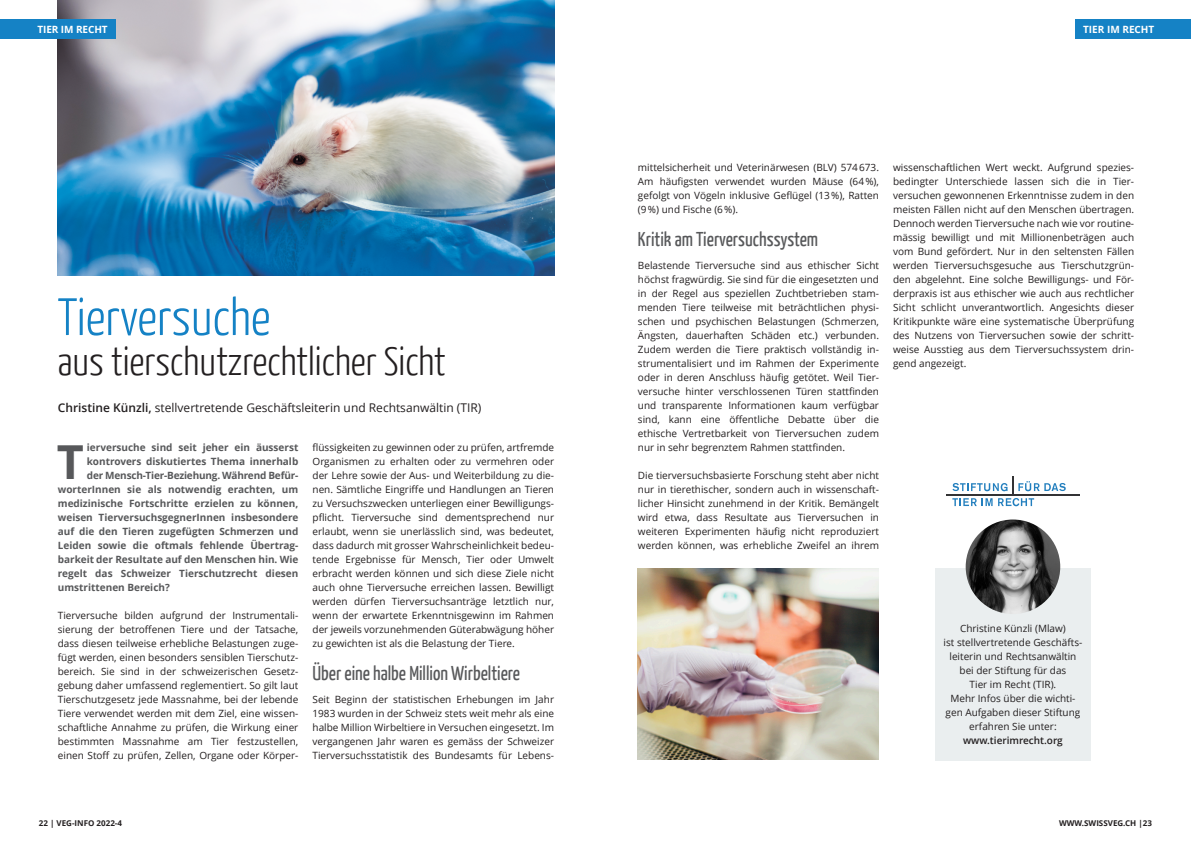
<style>
.page{position:relative;width:1191px;height:842px;background:#fff}
.page>*{position:absolute;margin:0;border:0;box-sizing:border-box;transform-origin:0 0}
.t1{font:300 52.5px "Yanone Kaffeesatz";color:#1582c5}
.t2{font:700 46.9px "Open Sans";color:#57585a}
.t3{font:300 40px "Yanone Kaffeesatz";color:#231f20}
.t4{font:20px "Yanone Kaffeesatz";color:#57585a}
.t5{font:12px "Open Sans";color:#231f20}
.t6{font:10px/14px "Open Sans";color:#231f20;text-align:justify}
.t7{font:700 10px "Open Sans";color:#57585a}
.t8{font:700 10px "Open Sans";letter-spacing:-.005em;color:#fff}
.t9{font:600 10px "Open Sans";color:#231f20}
.t10{font:700 8px "Open Sans";color:#231f20}
.s1{font-weight:600}
</style>
<div class="page">
<img style="left:58px;top:0;width:496px;height:276px">
<div style="left:1074px;top:19px;width:117px;height:19px;background:#1582c5"></div>
<div style="left:0;top:19px;width:116px;height:19px;background:#1582c5"></div>
<div style="left:935px;top:568px;width:156px;height:192px;background:#eaeeef"></div>
<hr style="left:946px;top:494px;width:133px;height:1px;background:#333335">
<svg style="left:952px;top:476px;width:113px;height:30px"></svg>
<img style="left:965px;top:519px;width:95px;height:95px;border-radius:50%">
<img style="left:638px;top:569px;width:240px;height:191px">
<p class="t8" style="left:37px;top:25px;width:72px">TIER IM RECHT</p>
<h1 class="t1" style="left:58px;top:296px;width:214px">Tierversuche</h1>
<h3 class="t3" style="left:58px;top:346px;width:389px">aus tierschutzrechtlicher Sicht</h3>
<p class="t5" style="left:58px;top:403px;width:425px"><span class="s1">Christine Künzli,</span> stellvertretende Geschäftsleiterin und Rechtsanwältin (TIR)</p>
<h2 class="t2" style="left:57px;top:443px;width:29px">T</h2>
<p class="t7" style="left:87px;top:443px;width:213px">ierversuche sind seit jeher ein äusserst</p>
<p class="t6" style="left:312px;top:441px;width:243px">flüssigkeiten zu gewinnen oder zu prüfen, artfremde Organismen zu erhalten oder zu vermehren oder der Lehre sowie der Aus- und Weiterbildung zu die&shy;nen. Sämtliche Eingriffe und Handlungen an Tieren zu Versuchszwecken unterliegen einer Bewilligungs&shy;pflicht. Tierversuche sind dementsprechend nur erlaubt, wenn sie unerlässlich sind, was bedeutet, dass dadurch mit grosser Wahrscheinlichkeit bedeu&shy;tende Ergebnisse für Mensch, Tier oder Umwelt erbracht werden können und sich diese Ziele nicht auch ohne Tierversuche erreichen lassen. Bewilligt werden dürfen Tierversuchsanträge letztlich nur, wenn der erwartete Erkenntnisgewinn im Rahmen der jeweils vorzunehmenden Güterabwägung höher zu gewichten ist als die Belastung der Tiere.</p>
<h3 class="t4" style="left:312px;top:665px;width:209px">Über eine halbe Million Wirbeltiere</h3>
<p class="t6" style="left:312px;top:693px;width:243px">Seit Beginn der statistischen Erhebungen im Jahr 1983 wurden in der Schweiz stets weit mehr als eine halbe Million Wirbeltiere in Versuchen eingesetzt. Im vergangenen Jahr waren es gemäss der Schweizer Tierversuchsstatistik des Bundesamts für Lebens-</p>
<p class="t7" style="left:87px;top:457px;width:213px">kontrovers diskutiertes Thema innerhalb</p>
<p class="t7" style="left:87px;top:471px;width:213px">der Mensch-Tier-Beziehung. Während Befür-</p>
<p class="t7" style="left:58px;top:485px;width:242px">worterInnen sie als notwendig erachten, um</p>
<p class="t7" style="left:58px;top:499px;width:242px">medizinische Fortschritte erzielen zu können,</p>
<p class="t7" style="left:58px;top:513px;width:242px">weisen TierversuchsgegnerInnen insbesondere</p>
<p class="t7" style="left:58px;top:527px;width:242px">auf die den Tieren zugefügten Schmerzen und</p>
<p class="t7" style="left:58px;top:541px;width:242px">Leiden sowie die oftmals fehlende Übertrag-</p>
<p class="t7" style="left:58px;top:555px;width:242px">barkeit der Resultate auf den Menschen hin. Wie</p>
<p class="t7" style="left:58px;top:569px;width:242px">regelt das Schweizer Tierschutzrecht diesen</p>
<p class="t7" style="left:58px;top:583px;width:113px">umstrittenen Bereich?</p>
<p class="t6" style="left:58px;top:609px;width:242px">Tierversuche bilden aufgrund der Instrumentali&shy;sierung der betroffenen Tiere und der Tatsache, dass diesen teilweise erhebliche Belastungen zuge&shy;fügt werden, einen besonders sensiblen Tierschutz&shy;bereich. Sie sind in der schweizerischen Gesetz&shy;gebung daher umfassend reglementiert. So gilt laut Tierschutzgesetz jede Massnahme, bei der lebende Tiere verwendet werden mit dem Ziel, eine wissen&shy;schaftliche Annahme zu prüfen, die Wirkung einer bestimmten Massnahme am Tier festzustellen, einen Stoff zu prüfen, Zellen, Organe oder Körper-</p>
<p class="t10" style="left:39px;top:820px;width:85px">22 | VEG-INFO 2022-4</p>
<p class="t8" style="left:1083px;top:25px;width:73px">TIER IM RECHT</p>
<p class="t6" style="left:638px;top:162px;width:242px">mittelsicherheit und Veterinärwesen (BLV) 574 673.<br>Am häufigsten verwendet wurden Mäuse (64%), gefolgt von Vögeln inklusive Geflügel (13%), Ratten (9%) und Fische (6%).</p>
<h3 class="t4" style="left:638px;top:232px;width:182px">Kritik am Tierversuchssystem</h3>
<p class="t6" style="left:638px;top:260px;width:242px">Belastende Tierversuche sind aus ethischer Sicht höchst fragwürdig. Sie sind für die eingesetzten und in der Regel aus speziellen Zuchtbetrieben stam&shy;menden Tiere teilweise mit beträchtlichen physi&shy;schen und psychischen Belastungen (Schmerzen, Ängsten, dauerhaften Schäden etc.) verbunden.<br>Zudem werden die Tiere praktisch vollständig in&shy;strumentalisiert und im Rahmen der Experimente oder in deren Anschluss häufig getötet. Weil Tier&shy;versuche hinter verschlossenen Türen stattfinden und transparente Informationen kaum verfügbar sind, kann eine öffentliche Debatte über die ethische Vertretbarkeit von Tierversuchen zudem nur in sehr begrenztem Rahmen stattfinden.</p>
<p class="t6" style="left:638px;top:470px;width:242px">Die tierversuchsbasierte Forschung steht aber nicht nur in tierethischer, sondern auch in wissenschaft&shy;licher Hinsicht zunehmend in der Kritik. Bemängelt wird etwa, dass Resultate aus Tierversuchen in weiteren Experimenten häufig nicht reproduziert werden können, was erhebliche Zweifel an ihrem</p>
<p class="t6" style="left:893px;top:162px;width:242px">wissenschaftlichen Wert weckt. Aufgrund spezies&shy;bedingter Unterschiede lassen sich die in Tier&shy;versuchen gewonnenen Erkenntnisse zudem in den meisten Fällen nicht auf den Menschen übertragen.<br>Dennoch werden Tierversuche nach wie vor routine&shy;mässig bewilligt und mit Millionenbeträgen auch vom Bund gefördert. Nur in den seltensten Fällen werden Tierversuchsgesuche aus Tierschutzgrün&shy;den abgelehnt. Eine solche Bewilligungs- und För&shy;derpraxis ist aus ethischer wie auch aus rechtlicher Sicht schlicht unverantwortlich. Angesichts dieser Kritikpunkte wäre eine systematische Überprüfung des Nutzens von Tierversuchen sowie der schritt&shy;weise Ausstieg aus dem Tierversuchssystem drin&shy;gend angezeigt.</p>
<p class="t6" style="left:943px;top:623px;width:140px;text-align:center">Christine Künzli (Mlaw)<br>ist stellvertretende Geschäfts&shy;leiterin und Rechtsanwältin bei der Stiftung für das<br>Tier im Recht (TIR).<br>Mehr Infos über die wichti&shy;gen Aufgaben dieser Stiftung erfahren Sie unter:</p>
<p class="t9" style="left:963px;top:737px;width:101px">www.tierimrecht.org</p>
<p class="t10" style="left:1059px;top:820px;width:94px">WWW.SWISSVEG.CH |23</p>
</div>
